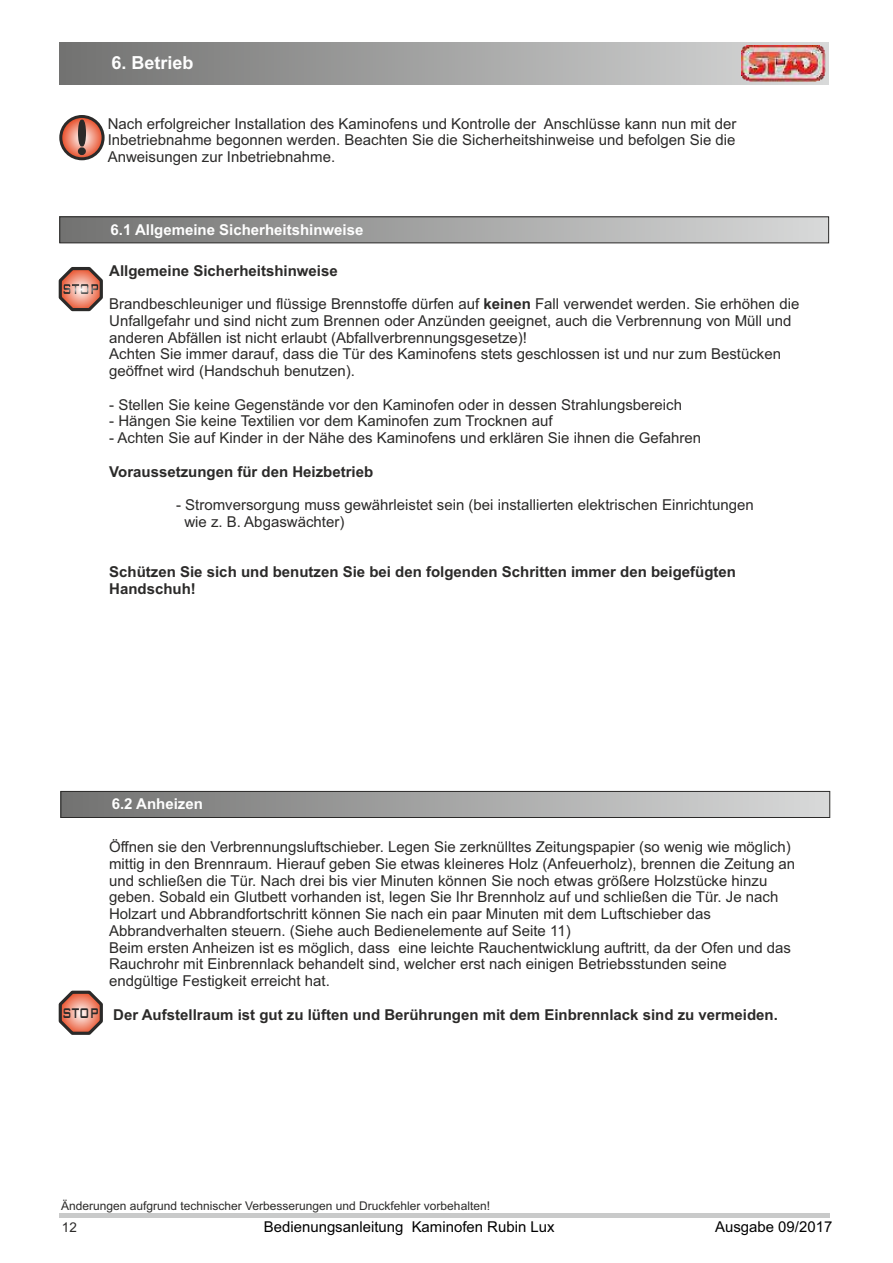
<style>
.page{position:relative;width:893px;height:1263px;background:#fff}
.page>*{position:absolute;margin:0;border:0;box-sizing:border-box;transform-origin:0 0}
.t1{font:500 18.75px "Bank Gothic BT";color:#2b2a29;scale:.64 1}
.t2{font:700 18px "Arial";color:#fefefe}
.t3{font:15px/16.8px "Arial";color:#2b2a29}
.t4{font:700 15px/16.8px "Arial";color:#2b2a29}
.t5{font:15px "Arial";color:#000}
.t6{font:700 15px "Arial";color:#fefefe}
.t7{font:13.5px "Arial";color:#2b2a29}
.t8{font:12px "Arial";color:#2b2a29}
.s1{font-weight:700}
</style>
<div class="page">
<div style="left:59px;top:42px;width:769px;height:43px;background:linear-gradient(to right,#727271,#d8d8d8)"></div>
<svg style="left:61px;top:116px;width:42px;height:43px"></svg>
<div style="left:59px;top:115px;width:46px;height:45px;border:3px solid #2b2a29;border-radius:50%"></div>
<div style="left:78px;top:120px;width:8px;height:27px;background:#2b2a29;border:3px solid #2b2a29;border-radius:50%"></div>
<svg style="left:78px;top:147px;width:8px;height:8px"></svg>
<div style="left:61px;top:791px;width:769px;height:26px;background:linear-gradient(to right,#727271,#d8d9d9)"></div>
<div style="left:61px;top:791px;width:769px;height:27px;border:1px solid #2b2a29"></div>
<div style="left:60px;top:217px;width:769px;height:26px;background:linear-gradient(to right,#727271,#d8d9d9)"></div>
<div style="left:60px;top:217px;width:769px;height:26px;border:1px solid #2b2a29"></div>
<div style="left:60px;top:1213px;width:770px;height:5px;background:#c9caca"></div>
<img style="left:742px;top:45px;width:83px;height:37px">
<svg style="left:58px;top:990px;width:45px;height:45px"></svg>
<svg style="left:58px;top:267px;width:45px;height:45px"></svg>
<svg style="left:63px;top:283px;width:36px;height:12px"></svg>
<p class="t2" style="left:111px;top:56px;width:84px">6. Betrieb</p>
<p class="t3" style="left:108px;top:116px;width:630px;text-align:justify">Nach erfolgreicher Installation des Kaminofens und Kontrolle der Anschlüsse kann nun mit der Inbetriebnahme begonnen werden. Beachten Sie die Sicherheitshinweise und befolgen Sie die Anweisungen zur Inbetriebnahme.</p>
<p class="t6" style="left:111px;top:224px;width:254px">6.1 Allgemeine Sicherheitshinweise</p>
<p class="t4" style="left:109px;top:263px;width:230px">Allgemeine Sicherheitshinweise</p>
<p class="t3" style="left:109px;top:297px;width:692px">Brandbeschleuniger und flüssige Brennstoffe dürfen auf <span class="s1">keinen</span> Fall verwendet werden. Sie erhöhen die Unfallgefahr und sind nicht zum Brennen oder Anzünden geeignet, auch die Verbrennung von Müll und anderen Abfällen ist nicht erlaubt (Abfallverbrennungsgesetze)!<br>Achten Sie immer darauf, dass die Tür des Kaminofens stets geschlossen ist und nur zum Bestücken geöffnet wird (Handschuh benutzen).</p>
<p class="t3" style="left:109px;top:397px;width:574px">- Stellen Sie keine Gegenstände vor den Kaminofen oder in dessen Strahlungsbereich</p>
<p class="t3" style="left:109px;top:414px;width:445px">- Hängen Sie keine Textilien vor dem Kaminofen zum Trocknen auf</p>
<p class="t3" style="left:109px;top:431px;width:593px">- Achten Sie auf Kinder in der Nähe des Kaminofens und erklären Sie ihnen die Gefahren</p>
<p class="t4" style="left:109px;top:464px;width:265px">Voraussetzungen für den Heizbetrieb</p>
<p class="t3" style="left:184px;top:498px;width:571px;text-indent:-8px">- Stromversorgung muss gewährleistet sein (bei installierten elektrischen Einrichtungen wie z. B. Abgaswächter)</p>
<p class="t4" style="left:109px;top:565px;width:628px">Schützen Sie sich und benutzen Sie bei den folgenden Schritten immer den beigefügten<br>Handschuh!</p>
<p class="t6" style="left:112px;top:798px;width:93px">6.2 Anheizen</p>
<p class="t1" style="left:62px;top:1003px;width:59px">STOP</p>
<p class="t3" style="left:109px;top:840px;width:688px">Öffnen sie den Verbrennungsluftschieber. Legen Sie zerknülltes Zeitungspapier (so wenig wie möglich) mittig in den Brennraum. Hierauf geben Sie etwas kleineres Holz (Anfeuerholz), brennen die Zeitung an und schließen die Tür. Nach drei bis vier Minuten können Sie noch etwas größere Holzstücke hinzu geben. Sobald ein Glutbett vorhanden ist, legen Sie Ihr Brennholz auf und schließen die Tür. Je nach Holzart und Abbrandfortschritt können Sie nach ein paar Minuten mit dem Luftschieber das Abbrandverhalten steuern. (Siehe auch Bedienelemente auf Seite 11)<br>Beim ersten Anheizen ist es möglich, dass eine leichte Rauchentwicklung auftritt, da der Ofen und das Rauchrohr mit Einbrennlack behandelt sind, welcher erst nach einigen Betriebsstunden seine endgültige Festigkeit erreicht hat.</p>
<p class="t4" style="left:113px;top:1007px;width:666px">Der Aufstellraum ist gut zu lüften und Berührungen mit dem Einbrennlack sind zu vermeiden.</p>
<p class="t8" style="left:61px;top:1201px;width:430px">Änderungen aufgrund technischer Verbesserungen und Druckfehler vorbehalten!</p>
<p class="t7" style="left:62px;top:1222px;width:17px">12</p>
<p class="t5" style="left:264px;top:1221px;width:292px">Bedienungsanleitung Kaminofen Rubin Lux</p>
<p class="t5" style="left:715px;top:1221px;width:119px">Ausgabe 09/2017</p>
</div>
